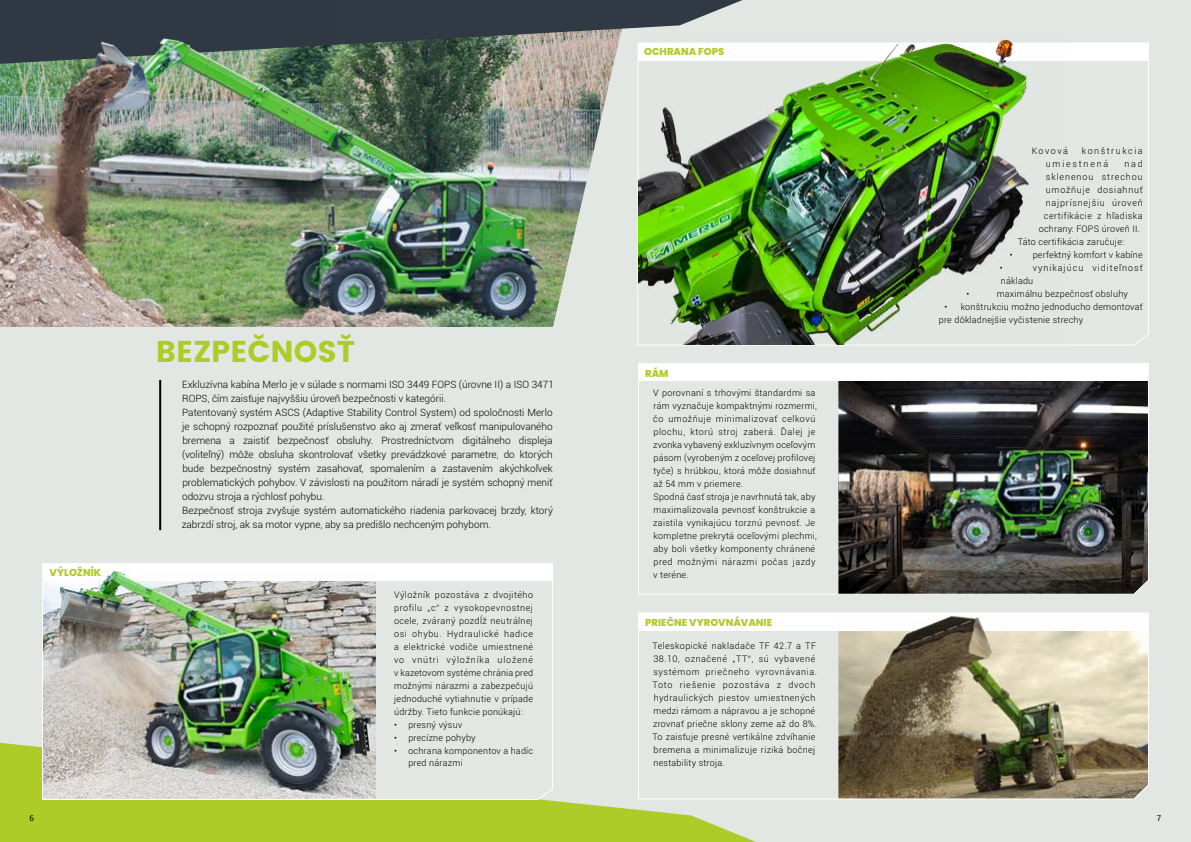
<style>
.page{position:relative;width:1191px;height:842px;background:#e2e7e3}
.page>*{position:absolute;margin:0;border:0;box-sizing:border-box;transform-origin:0 0}
.t1{font:30px "Poppins";color:#afcb27}
.t2{font:300 10px/14px "Roboto";color:#000}
.t3{font:800 10px "Poppins";color:#afcb27}
.t4{font:300 9px/13px "Roboto";letter-spacing:.025em;color:#000}
.t5{font:300 9px/13px "Roboto";letter-spacing:.11em;color:#000}
.t6{font:300 9px/13px "Roboto";letter-spacing:.17em;color:#000}
.t7{font:300 9px "Roboto";letter-spacing:.055em;color:#000}
.t8{font:300 9px "Roboto";letter-spacing:.085em;color:#000}
.t9{font:300 9px "Roboto";letter-spacing:.1em;color:#000}
.t10{font:300 9px "Roboto";letter-spacing:.08em;color:#000}
.t11{font:8px "Roboto";color:#000}
</style>
<div class="page">
<svg style="left:0;top:743px;width:756px;height:99px;fill:#afcb27"></svg>
<img style="left:0;top:64px;width:614px;height:263px">
<svg style="left:330px;top:0;width:412px;height:64px;background:#565f5f"></svg>
<img style="left:0;top:0;width:330px;height:159px">
<img style="left:638px;top:363px;width:511px;height:232px">
<div style="left:638px;top:364px;width:510px;height:17px;background:#fff"></div>
<img style="left:42px;top:563px;width:511px;height:237px">
<svg style="left:637px;top:612px;width:512px;height:188px"></svg>
<svg style="left:637px;top:42px;width:512px;height:304px"></svg>
<hr style="left:159px;top:380px;width:2px;height:150px;background:#000">
<div style="left:43px;top:563px;width:510px;height:17px;background:#fff"></div>
<div style="left:637px;top:43px;width:511px;height:17px;background:#fff"></div>
<div style="left:638px;top:613px;width:510px;height:17px;background:#fff"></div>
<img style="left:638px;top:27px;width:428px;height:318px">
<p class="t3" style="left:644px;top:46px;width:82px">OCHRANA FOPS</p>
<p class="t3" style="left:50px;top:567px;width:53px">VÝLOŽNÍK</p>
<h1 class="t1" style="left:156px;top:335px;width:201px">BEZPEČNOSŤ</h1>
<p class="t2" style="left:182px;top:377px;width:374px">Exkluzívna kabína Merlo je v súlade s normami ISO 3449 FOPS (úrovne II) a ISO 3471<br>ROPS, čím zaisťuje najvyššiu úroveň bezpečnosti v kategórii.<br>Patentovaný systém ASCS (Adaptive Stability Control System) od spoločnosti Merlo je schopný rozpoznať použité príslušenstvo ako aj zmerať veľkosť manipulovaného bremena a zaistiť bezpečnosť obsluhy. Prostredníctvom digitálneho displeja (voliteľný) môže obsluha skontrolovať všetky prevádzkové parametre, do ktorých bude bezpečnostný systém zasahovať, spomalením a zastavením akýchkoľvek problematických pohybov. V závislosti na použitom náradí je systém schopný meniť odozvu stroja a rýchlosť pohybu.<br>Bezpečnosť stroja zvyšuje systém automatického riadenia parkovacej brzdy, ktorý zabrzdí stroj, ak sa motor vypne, aby sa predišlo nechceným pohybom.</p>
<p class="t4" style="left:394px;top:587px;width:140px;text-align:justify">Výložník pozostáva z dvojitého profilu „c“ z vysokopevnostnej ocele, zváraný pozdĺž neutrálnej osi ohybu. Hydraulické hadice a elektrické vodiče umiestnené vo vnútri výložníka uložené v kazetovom systéme chránia pred možnými nárazmi a zabezpečujú jednoduché vytiahnutie v prípade údržby. Tieto funkcie ponúkajú:</p>
<p class="t4" style="left:394px;top:717px;width:70px">• presný výsuv</p>
<p class="t4" style="left:394px;top:730px;width:83px">• precízne pohyby</p>
<p class="t4" style="left:408px;top:743px;width:126px;text-indent:-14px">• ochrana komponentov a hadíc pred nárazmi</p>
<p class="t3" style="left:645px;top:368px;width:25px">RÁM</p>
<p class="t4" style="left:653px;top:386px;width:165px">V porovnaní s trhovými štandardmi sa rám vyznačuje kompaktnými rozmermi, čo umožňuje minimalizovať celkovú plochu, ktorú stroj zaberá. Ďalej je zvonka vybavený exkluzívnym oceľovým pásom (vyrobeným z oceľovej profilovej tyče) s hrúbkou, ktorá môže dosiahnuť až 54 mm v priemere.<br>Spodná časť stroja je navrhnutá tak, aby maximalizovala pevnosť konštrukcie a zaistila vynikajúcu torznú pevnosť. Je kompletne prekrytá oceľovými plechmi, aby boli všetky komponenty chránené pred možnými nárazmi počas jazdy v teréne.</p>
<p class="t3" style="left:645px;top:617px;width:129px">PRIEČNE VYROVNÁVANIE</p>
<p class="t4" style="left:652px;top:639px;width:166px">Teleskopické nakladače TF 42.7 a TF 38.10, označené „TT“, sú vybavené systémom priečneho vyrovnávania.<br>Toto riešenie pozostáva z dvoch hydraulických piestov umiestnených medzi rámom a nápravou a je schopné zrovnať priečne sklony zeme až do 8%.<br>To zaisťuje presné vertikálne zdvíhanie bremena a minimalizuje riziká bočnej nestability stroja.</p>
<p class="t6" style="left:1045px;top:144px;width:98px;text-indent:36px">konštrukcia umiestnená</p>
<p class="t4" style="left:1031px;top:144px;width:38px">Kovová</p>
<p class="t4" style="left:1124px;top:157px;width:20px">nad</p>
<p class="t9" style="left:1045px;top:170px;width:98px">sklenenou strechou</p>
<p class="t10" style="left:1045px;top:183px;width:98px">umožňuje dosiahnuť</p>
<p class="t8" style="left:1045px;top:196px;width:98px">najprísnejšiu úroveň</p>
<p class="t7" style="left:1043px;top:209px;width:100px">certifikácie z hľadiska</p>
<p class="t4" style="left:1038px;top:222px;width:102px">ochrany: FOPS úroveň II.</p>
<p class="t4" style="left:1017px;top:235px;width:108px">Táto certifikácia zaručuje:</p>
<p class="t4" style="left:1009px;top:248px;width:134px">• perfektný komfort v kabíne</p>
<p class="t4" style="left:999px;top:261px;width:4px">•</p>
<p class="t5" style="left:1000px;top:261px;width:143px;text-indent:32px">vynikajúcu viditeľnosť nákladu</p>
<p class="t4" style="left:966px;top:287px;width:4px">•</p>
<p class="t4" style="left:996px;top:287px;width:133px">maximálnu bezpečnosť obsluhy</p>
<p class="t4" style="left:938px;top:300px;width:205px;text-indent:6px">• konštrukciu možno jednoducho demontovať pre dôkladnejšie vyčistenie strechy</p>
<p class="t11" style="left:30px;top:813px;width:6px">6</p>
<p class="t11" style="left:1157px;top:813px;width:6px">7</p>
</div>
